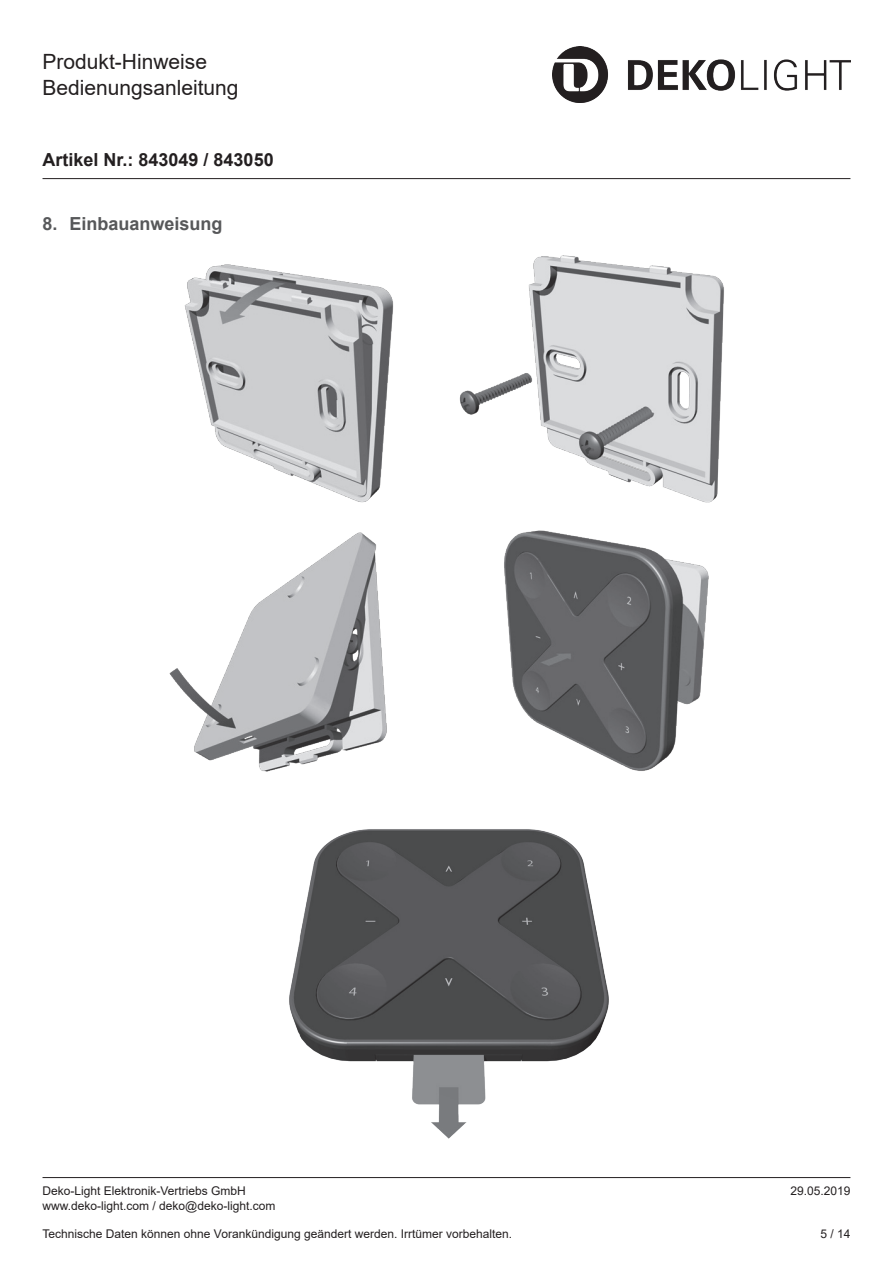
<style>
.page{position:relative;width:893px;height:1263px;background:#fff}
.page>*{position:absolute;margin:0;border:0;box-sizing:border-box;transform-origin:0 0}
.t1{font:21px/25.2px "Arial";color:#231f20}
.t2{font:700 18px "Arial";color:#231f20}
.t3{font:700 18px "Arial";color:#57585a}
.t4{font:12px "Arial";color:#231f20}
</style>
<div class="page">
<hr style="left:43px;top:178px;width:807px;height:1px;background:#231f20">
<hr style="left:43px;top:1177px;width:807px;height:1px;background:#231f20">
<img style="left:553px;top:46px;width:297px;height:56px">
<img style="left:169px;top:255px;width:555px;height:517px">
<img style="left:289px;top:829px;width:320px;height:310px">
<h1 class="t1" style="left:43px;top:49px;width:198px">Produkt-Hinweise<br>Bedienungsanleitung</h1>
<h2 class="t2" style="left:43px;top:147px;width:233px">Artikel Nr.: 843049 / 843050</h2>
<p class="t3" style="left:43px;top:211px;width:182px">8. Einbauanweisung</p>
<p class="t4" style="left:43px;top:1183px;width:205px">Deko-Light Elektronik-Vertriebs GmbH</p>
<p class="t4" style="left:790px;top:1183px;width:62px">29.05.2019</p>
<p class="t4" style="left:43px;top:1197px;width:234px">www.deko-light.com / deko@deko-light.com</p>
<p class="t4" style="left:43px;top:1226px;width:471px">Technische Daten können ohne Vorankündigung geändert werden. Irrtümer vorbehalten.</p>
<p class="t4" style="left:820px;top:1226px;width:32px">5 / 14</p>
</div>
